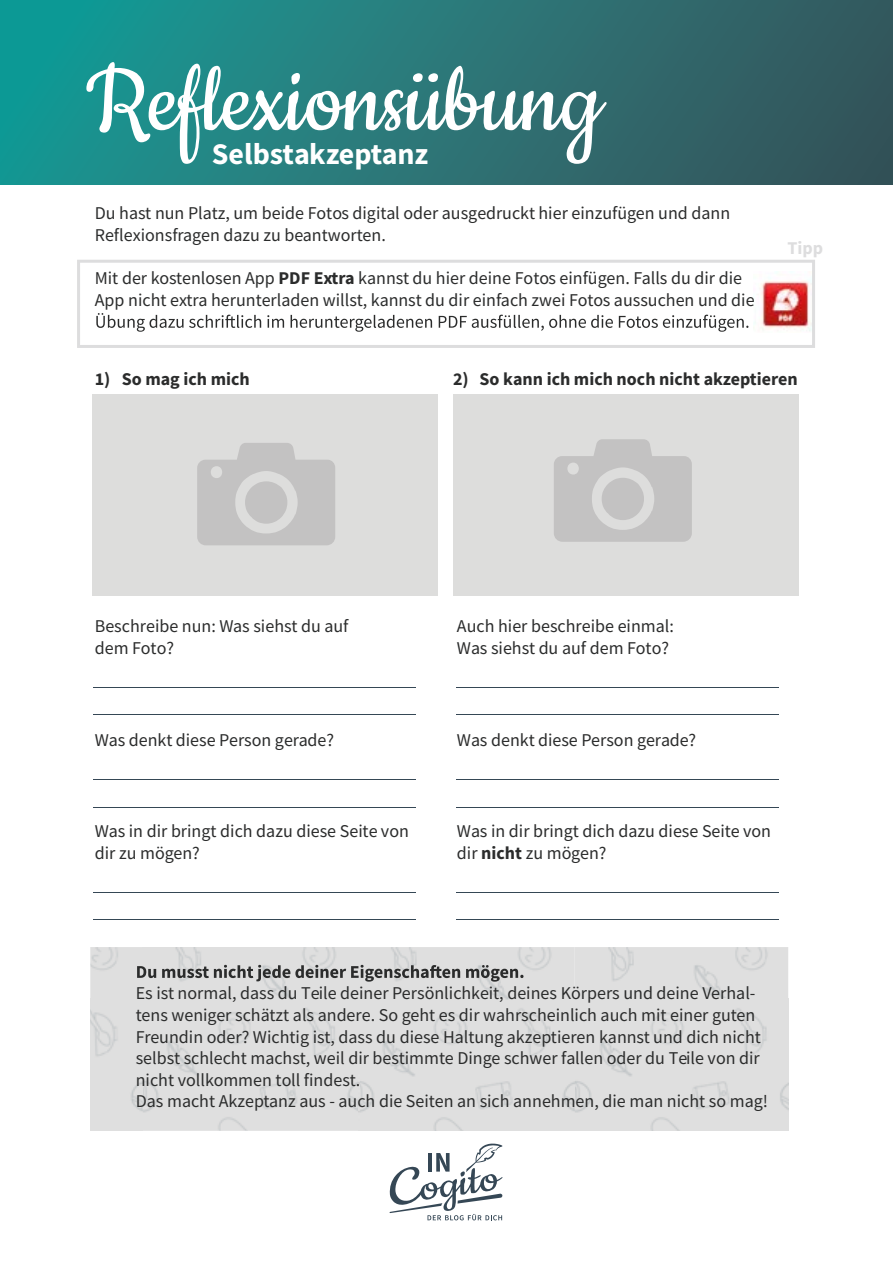
<style>
.page{position:relative;width:893px;height:1263px;background:#fff}
.page>*{position:absolute;margin:0;border:0;box-sizing:border-box;transform-origin:0 0}
.t1{font:106.5px "Cookie";color:#fff}
.t2{font:700 30px "Source Sans Pro";color:#fff}
.t3{font:18px/21.6px "Source Sans Pro";color:#2b2c2c}
.t4{font:700 18px "Source Sans Pro";color:#2b2c2c}
.t5{font:700 18px "Source Sans Pro";color:#ddddde}
.s1{font-weight:700}
</style>
<div class="page">
<div style="left:0;top:0;width:892px;height:184px;background:linear-gradient(to right,#179b96,#39535a)"></div>
<svg style="left:389px;top:1143px;width:114px;height:77px"></svg>
<div style="left:92px;top:394px;width:346px;height:201px;background:#dddddc"></div>
<svg style="left:197px;top:443px;width:138px;height:102px"></svg>
<div style="left:453px;top:394px;width:346px;height:201px;background:#dddddc"></div>
<svg style="left:77px;top:260px;width:738px;height:88px"></svg>
<svg style="left:554px;top:439px;width:138px;height:103px"></svg>
<hr style="left:94px;top:687px;width:322px;height:1px;background:#354755">
<hr style="left:94px;top:714px;width:322px;height:1px;background:#354755">
<hr style="left:94px;top:892px;width:322px;height:1px;background:#354755">
<hr style="left:94px;top:919px;width:322px;height:1px;background:#354755">
<hr style="left:94px;top:779px;width:322px;height:1px;background:#354755">
<hr style="left:94px;top:807px;width:322px;height:1px;background:#354755">
<hr style="left:456px;top:687px;width:322px;height:1px;background:#354755">
<hr style="left:456px;top:714px;width:322px;height:1px;background:#354755">
<hr style="left:456px;top:892px;width:322px;height:1px;background:#354755">
<hr style="left:456px;top:919px;width:322px;height:1px;background:#354755">
<hr style="left:456px;top:779px;width:322px;height:1px;background:#354755">
<hr style="left:456px;top:807px;width:322px;height:1px;background:#354755">
<div style="left:90px;top:947px;width:698px;height:184px;background:#dfdfdf"></div>
<img style="left:90px;top:999px;width:698px;height:1px">
<img style="left:358px;top:947px;width:1px;height:52px">
<svg style="left:137px;top:965px;width:386px;height:17px;background:#a5a6a6"></svg>
<h1 class="t1" style="left:86px;top:46px;width:517px">Reflexionsübung</h1>
<h2 class="t2" style="left:212px;top:133px;width:218px">Selbstakzeptanz</h2>
<p class="t3" style="left:95px;top:202px;width:637px">Du hast nun Platz, um beide Fotos digital oder ausgedruckt hier einzufügen und dann<br>Reflexionsfragen dazu zu beantworten.</p>
<p class="t3" style="left:95px;top:268px;width:661px">Mit der kostenlosen App <span class="s1">PDF Extra</span> kannst du hier deine Fotos einfügen. Falls du dir die<br>App nicht extra herunterladen willst, kannst du dir einfach zwei Fotos aussuchen und die</p>
<p class="t5" style="left:787px;top:236px;width:37px">Tipp</p>
<p class="t4" style="left:95px;top:366px;width:157px">1) So mag ich mich</p>
<p class="t4" style="left:453px;top:366px;width:346px">2) So kann ich mich noch nicht akzeptieren</p>
<p class="t3" style="left:95px;top:615px;width:255px">Beschreibe nun: Was siehst du auf dem Foto?</p>
<p class="t3" style="left:457px;top:615px;width:218px">Auch hier beschreibe einmal:<br>Was siehst du auf dem Foto?</p>
<p class="t3" style="left:95px;top:729px;width:241px">Was denkt diese Person gerade?</p>
<p class="t3" style="left:457px;top:729px;width:241px">Was denkt diese Person gerade?</p>
<p class="t3" style="left:95px;top:820px;width:316px">Was in dir bringt dich dazu diese Seite von dir zu mögen?</p>
<p class="t3" style="left:457px;top:820px;width:316px">Was in dir bringt dich dazu diese Seite von dir <span class="s1">nicht</span> zu mögen?</p>
<p class="t3" style="left:136px;top:982px;width:634px">Es ist normal, dass du Teile deiner Persönlichkeit, deines Körpers und deine Verhal&shy;tens weniger schätzt als andere. So geht es dir wahrscheinlich auch mit einer guten Freundin oder? Wichtig ist, dass du diese Haltung akzeptieren kannst und dich nicht selbst schlecht machst, weil dir bestimmte Dinge schwer fallen oder du Teile von dir nicht vollkommen toll findest.<br>Das macht Akzeptanz aus - auch die Seiten an sich annehmen, die man nicht so mag!</p>
</div>
